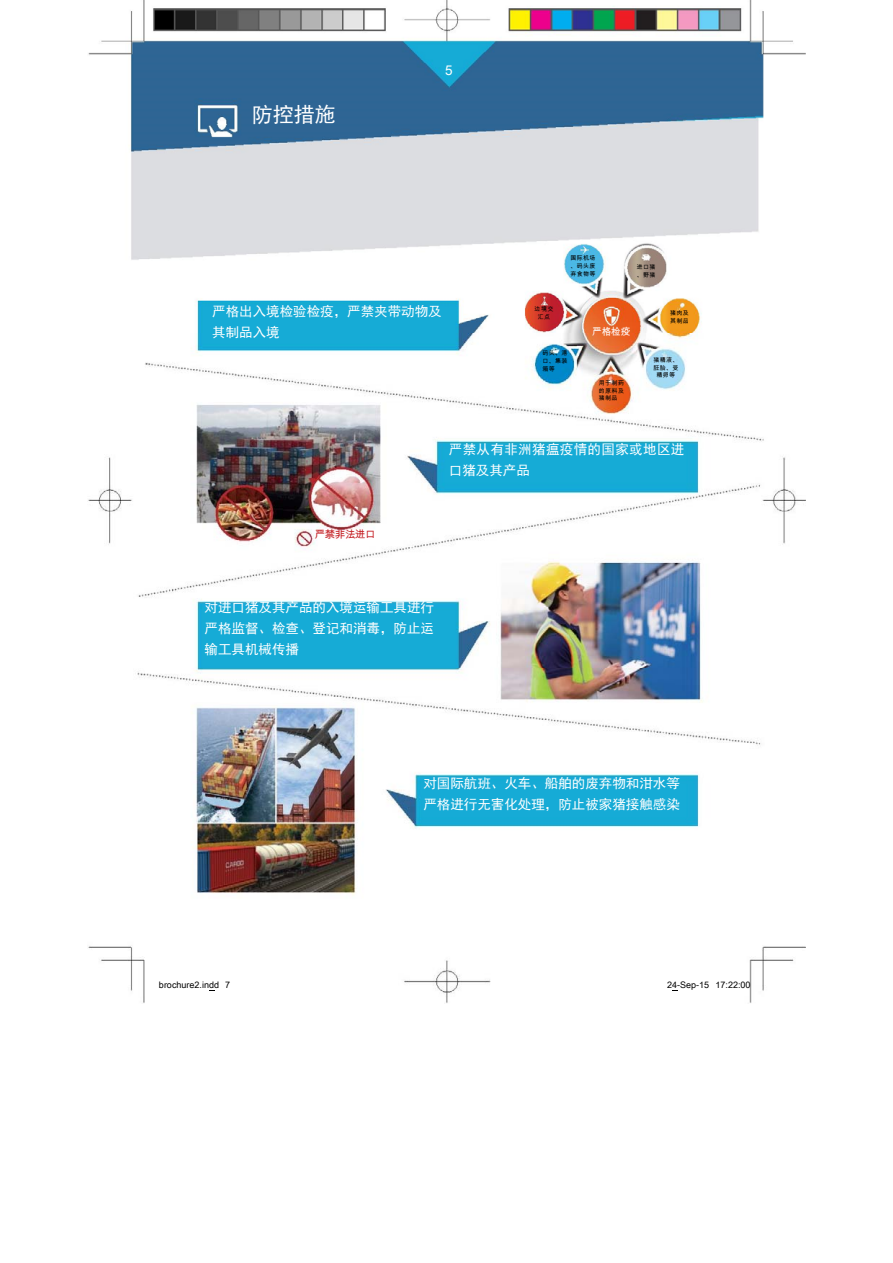
<style>
.page{position:relative;width:893px;height:1263px;background:#fff}
.page>*{position:absolute;margin:0;border:0;box-sizing:border-box;transform-origin:0 0}
.t1{font:21px "Sim Hei";color:#fff}
.t2{font:13.5px/21px "Sim Hei";color:#fff;text-align:justify}
.t3{font:13.5px/21px "Sim Hei";letter-spacing:.025em;color:#fff}
.t4{font:13.5px "Arial Unicode MS";color:#fff}
.t5{font:10.5px "Arial Unicode MS";letter-spacing:-.045em;color:#c31a1f}
.t6{font:9.75px "Arial Unicode MS";color:#fff}
.t7{font:9px "Arial Unicode MS";letter-spacing:.005em;color:#000}
.t8{font:6px/7.6px "Arial Unicode MS";letter-spacing:.06em;color:#000;text-align:justify}
</style>
<div class="page">
<img style="left:88px;top:0;width:718px;height:1003px">
<h1 class="t1" style="left:252px;top:104px;width:85px">防控措施</h1>
<p class="t4" style="left:445px;top:61px;width:9px">5</p>
<p class="t8" style="left:570px;top:254px;width:27px">国际机场、码头废弃食物等</p>
<p class="t8" style="left:637px;top:263px;width:20px">进口猪、野猪</p>
<p class="t2" style="left:212px;top:301px;width:231px">严格出入境检验检疫，严禁夹带动物及</p>
<p class="t8" style="left:535px;top:305px;width:20px;text-align:center">边境交汇点</p>
<p class="t8" style="left:670px;top:309px;width:20px">猪肉及其制品</p>
<p class="t2" style="left:212px;top:321px;width:69px">其制品入境</p>
<p class="t6" style="left:592px;top:324px;width:40px">严格检疫</p>
<p class="t8" style="left:542px;top:349px;width:27px">码头、港口、集装箱等</p>
<p class="t8" style="left:599px;top:379px;width:27px">用于制药的原料及猪制品</p>
<p class="t8" style="left:653px;top:356px;width:27px;text-align:center">猪精液、胚胎、受精卵等</p>
<p class="t5" style="left:315px;top:527px;width:62px">严禁非法进口</p>
<p class="t3" style="left:449px;top:439px;width:237px">严禁从有非洲猪瘟疫情的国家或地区进口猪及其产品</p>
<p class="t2" style="left:205px;top:596px;width:231px">对进口猪及其产品的入境运输工具进行严格监督、检查、登记和消毒，防止运输工具机械传播</p>
<p class="t2" style="left:423px;top:773px;width:258px">对国际航班、火车、船舶的废弃物和泔水等严格进行无害化处理，防止被家猪接触感染</p>
<p class="t7" style="left:159px;top:978px;width:73px">brochure2.indd 7</p>
<p class="t7" style="left:667px;top:978px;width:85px">24-Sep-15 17:22:00</p>
</div>
